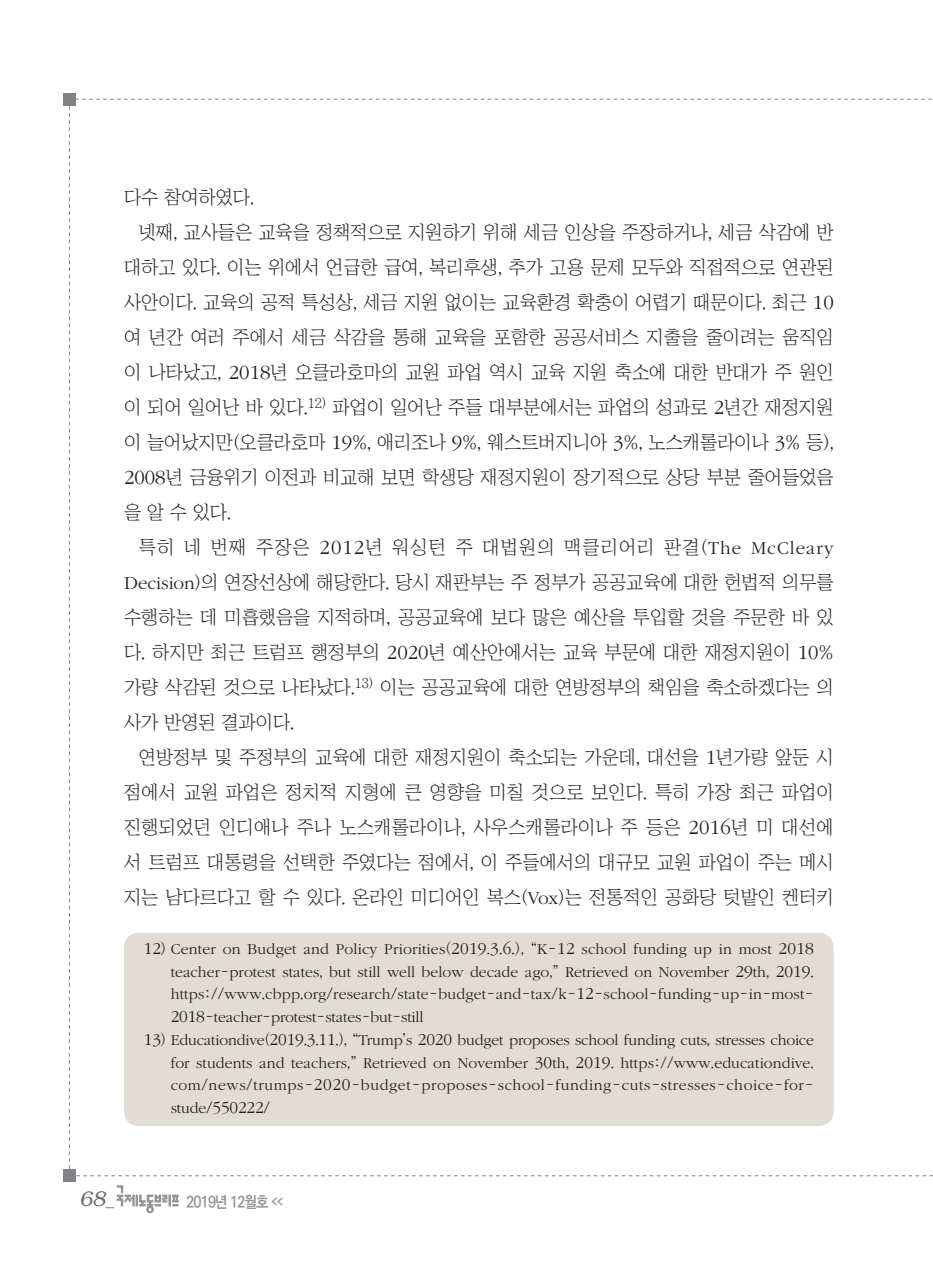
<style>
.page{position:relative;width:933px;height:1275px;background:#fff}
.page>*{position:absolute;margin:0;border:0;box-sizing:border-box;transform-origin:0 0}
.t1{font:italic 300 21px "Bookman";color:#6c6d70}
.본문{font:18.9px/35px "Chosunilbo NM";color:#231f20;text-align:justify}
.각주{font:300 17.32px "ITC Garamond Std";letter-spacing:-.01em;color:#231f20}
.각주-2{font:300 15.75px/22.8px "ITC Garamond Std";letter-spacing:.02em;color:#231f20;text-align:justify}
.t2{font:700 15.75px "Ko Pub Dotum";letter-spacing:-.055em;color:#939598;scale:.9 1}
.s1{font-family:"ITC Garamond Std";font-weight:300;font-size:20.82px}
.s2{font-family:"ITC Garamond Std";font-weight:300}
.s3{font-size:17.32px}
.s4{font-family:"Chosunilbo NM";font-weight:400}
.s5{font-size:15.75px}
.s6{font-family:"Chosunilbo NM";font-weight:400;font-size:15.75px}
.s7{font-family:"Helvetica";font-weight:400;font-style:normal;font-size:17.5px}
.s8{font-size:7.88px}
</style>
<div class="page">
<div style="left:64px;top:1170px;width:12px;height:12px;background:#808285"></div>
<div style="left:64px;top:93px;width:12px;height:12px;background:#808285"></div>
<svg style="left:117px;top:1185px;width:62px;height:28px"></svg>
<div style="left:124px;top:933px;width:709px;height:193px;background:#e1dcd5;border-radius:15px"></div>
<p class="본문" style="left:124px;top:179px;width:132px">다수 참여하였다.</p>
<p class="본문" style="left:124px;top:214px;width:711px;text-indent:15px">넷째, 교사들은 교육을 정책적으로 지원하기 위해 세금 인상을 주장하거나, 세금 삭감에 반 대하고 있다. 이는 위에서 언급한 급여, 복리후생, 추가 고용 문제 모두와 직접적으로 연관된 사안이다. 교육의 공적 특성상, 세금 지원 없이는 교육환경 확충이 어렵기 때문이다. 최근 <span class="s1">10 </span>여 년간 여러 주에서 세금 삭감을 통해 교육을 포함한 공공서비스 지출을 줄이려는 움직임 이 나타났고, <span class="s1">2018</span>년 오클라호마의 교원 파업 역시 교육 지원 축소에 대한 반대가 주 원인 이 되어 일어난 바 있다.<sup>12)</sup> 파업이 일어난 주들 대부분에서는 파업의 성과로 <span class="s1">2</span>년간 재정지원 이 늘어났지만(오클라호마 <span class="s1">19</span>%, 애리조나 <span class="s1">9</span>%, 웨스트버지니아 <span class="s1">3</span>%, 노스캐롤라이나 <span class="s1">3</span>% 등), <span class="s1">2008</span>년 금융위기 이전과 비교해 보면 학생당 재정지원이 장기적으로 상당 부분 줄어들었음 을 알 수 있다.</p>
<p class="본문" style="left:124px;top:529px;width:711px;text-indent:15px">특히 네 번째 주장은 <span class="s1">2012</span>년 워싱턴 주 대법원의 맥클리어리 판결(<span class="s2">The McCleary Decision</span>)의 연장선상에 해당한다. 당시 재판부는 주 정부가 공공교육에 대한 헌법적 의무를 수행하는 데 미흡했음을 지적하며, 공공교육에 보다 많은 예산을 투입할 것을 주문한 바 있 다. 하지만 최근 트럼프 행정부의 <span class="s1">2020</span>년 예산안에서는 교육 부문에 대한 재정지원이 <span class="s1">10</span>% 가량 삭감된 것으로 나타났다.<sup>13)</sup> 이는 공공교육에 대한 연방정부의 책임을 축소하겠다는 의 사가 반영된 결과이다.</p>
<p class="본문" style="left:124px;top:739px;width:711px;text-indent:15px">연방정부 및 주정부의 교육에 대한 재정지원이 축소되는 가운데, 대선을 <span class="s1">1</span>년가량 앞둔 시 점에서 교원 파업은 정치적 지형에 큰 영향을 미칠 것으로 보인다. 특히 가장 최근 파업이 진행되었던 인디애나 주나 노스캐롤라이나, 사우스캐롤라이나 주 등은 <span class="s1">2016</span>년 미 대선에 서 트럼프 대통령을 선택한 주였다는 점에서, 이 주들에서의 대규모 교원 파업이 주는 메시 지는 남다르다고 할 수 있다. 온라인 미디어인 복스(<span class="s2">Vox</span>)는 전통적인 공화당 텃밭인 켄터키</p>
<p class="각주-2" style="left:171px;top:938px;width:644px;text-indent:-27px"><span class="s3">12</span><span class="s4">)</span> Center on Budget and Policy Priorities<span class="s4">(</span><span class="s3">2019</span><span class="s4">.</span><span class="s3">3</span><span class="s4">.</span><span class="s3">6</span><span class="s4">.), “</span>K<span class="s4">-</span><span class="s3">12</span> school funding up in most <span class="s3">2018 </span>teacher<span class="s4">-</span>protest states<span class="s4">,</span> but still well below decade ago<span class="s4">,”</span> Retrieved on November <span class="s3">29</span>th<span class="s4">,</span> <span class="s3">2019</span><span class="s4">. </span>https<span class="s4">://</span>www<span class="s4">.</span>cbpp<span class="s4">.</span>org<span class="s4">/</span>research<span class="s4">/</span>state<span class="s4">-</span>budget<span class="s4">-</span>and<span class="s4">-</span>tax<span class="s4">/</span>k<span class="s4">-</span><span class="s3">12</span><span class="s4">-</span>school<span class="s4">-</span>funding<span class="s4">-</span>up<span class="s4">-</span>in<span class="s4">-</span>most<span class="s4">-</span><span class="s3">2018</span><span class="s4">-</span>teacher<span class="s4">-</span>protest<span class="s4">-</span>states<span class="s4">-</span>but<span class="s4">-</span>still</p>
<p class="각주-2" style="left:171px;top:1029px;width:644px;text-indent:-27px"><span class="s3">13</span><span class="s4">)</span> Educationdive<span class="s4">(</span><span class="s3">2019</span><span class="s4">.</span><span class="s3">3</span><span class="s4">.</span><span class="s3">11</span><span class="s4">.), “</span>Trump<span class="s4">’</span>s <span class="s3">2020</span> budget proposes school funding cuts<span class="s4">,</span> stresses choice for students and teachers<span class="s4">,”</span> Retrieved on November <span class="s3">30</span>th<span class="s4">,</span> <span class="s3">2019</span><span class="s4">.</span> https<span class="s4">://</span>www<span class="s4">.</span>educationdive<span class="s4">. </span>com<span class="s4">/</span>news<span class="s4">/</span>trumps<span class="s4">-</span><span class="s3">2020</span><span class="s4">-</span>budget<span class="s4">-</span>proposes<span class="s4">-</span>school<span class="s4">-</span>funding<span class="s4">-</span>cuts<span class="s4">-</span>stresses<span class="s4">-</span>choice<span class="s4">-</span>for<span class="s4">-</span></p>
<p class="각주" style="left:171px;top:1098px;width:101px"><span class="s5">stude</span><span class="s6">/</span>550222<span class="s6">/</span></p>
<p class="t1" style="left:79px;top:1187px;width:36px">68<span class="s7">_</span></p>
<p class="t2" style="left:186px;top:1194px;width:109px">2019년 12월호 <span class="s8">&lt;&lt;</span></p>
</div>
